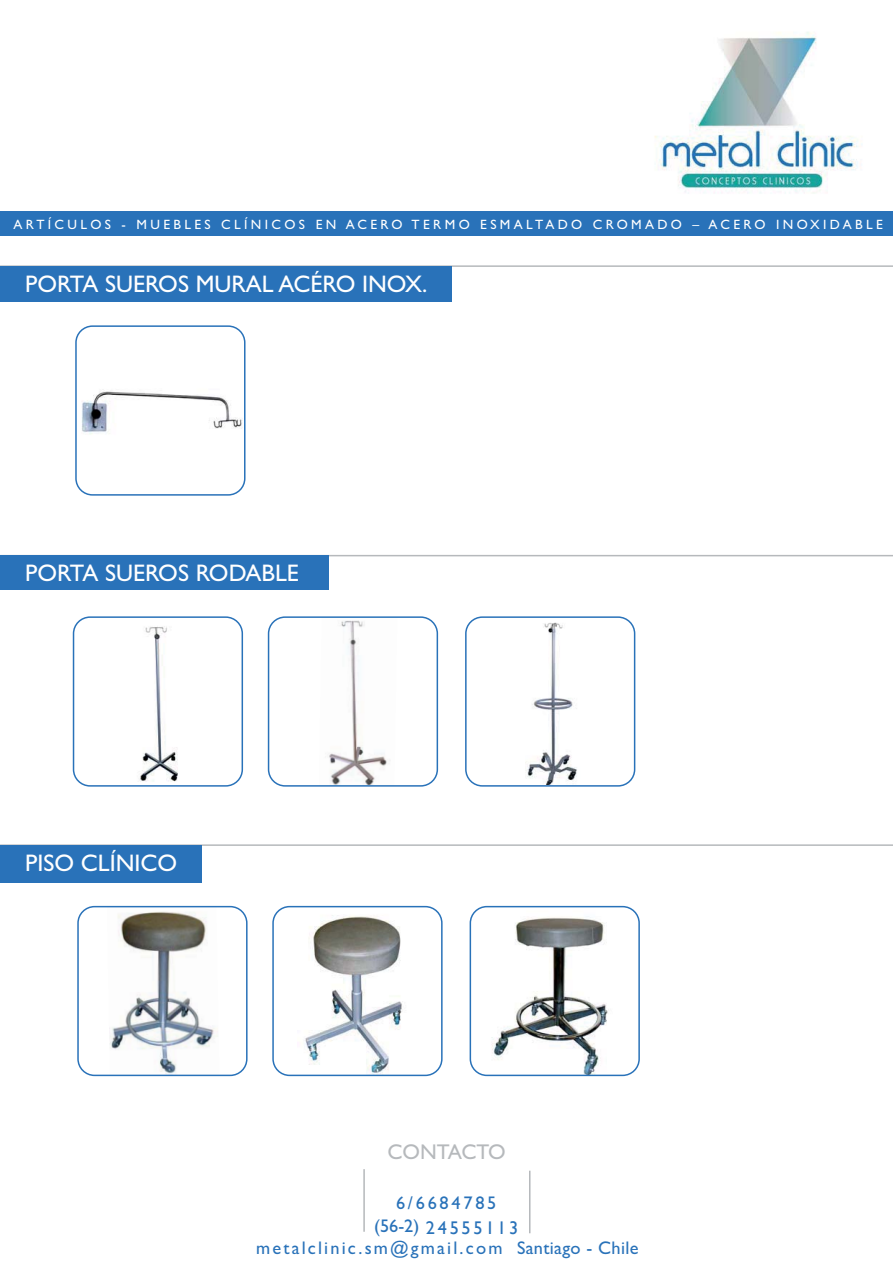
<style>
.page{position:relative;width:893px;height:1263px;background:#fff}
.page>*{position:absolute;margin:0;border:0;box-sizing:border-box;transform-origin:0 0}
.t1{font:24px "Gill Sans";color:#fff}
.t2{font:21.3px "Gill Sans";color:#b6b9bc}
.t3{font:18.3px "Gill Sans";letter-spacing:.12em;color:#2972b9}
.t4{font:18.3px/24.9px "Gill Sans";letter-spacing:.15em;color:#2972b9;text-align:center}
.t5{font:13.5px "Gill Sans";letter-spacing:.25em;color:#fff}
</style>
<div class="page">
<div style="left:0;top:211px;width:893px;height:25px;background:#2972b9"></div>
<img style="left:654px;top:32px;width:208px;height:161px">
<hr style="left:363px;top:1169px;width:2px;height:63px;background:#b6b9bc">
<hr style="left:529px;top:1171px;width:1px;height:62px;background:#b6b9bc">
<hr style="left:0;top:265px;width:893px;height:2px;background:#b6b9bc">
<img style="left:82px;top:391px;width:160px;height:43px">
<div style="left:75px;top:325px;width:170px;height:171px;border:2px solid #2972b9;border-radius:17px"></div>
<img style="left:139px;top:626px;width:39px;height:156px">
<div style="left:73px;top:616px;width:170px;height:171px;border:2px solid #2972b9;border-radius:16px"></div>
<img style="left:329px;top:620px;width:58px;height:164px">
<div style="left:268px;top:616px;width:170px;height:171px;border:2px solid #2972b9;border-radius:16px"></div>
<img style="left:525px;top:622px;width:52px;height:162px">
<div style="left:465px;top:616px;width:170px;height:171px;border:2px solid #2972b9;border-radius:16px"></div>
<img style="left:109px;top:911px;width:108px;height:162px">
<div style="left:77px;top:906px;width:171px;height:170px;border:2px solid #2972b9;border-radius:16px"></div>
<img style="left:305px;top:915px;width:97px;height:158px">
<div style="left:272px;top:906px;width:171px;height:170px;border:2px solid #2972b9;border-radius:16px"></div>
<img style="left:491px;top:907px;width:141px;height:168px">
<div style="left:470px;top:906px;width:170px;height:170px;border:2px solid #2972b9;border-radius:16px"></div>
<hr style="left:0;top:555px;width:893px;height:1px;background:#b6b9bc">
<hr style="left:0;top:844px;width:893px;height:2px;background:#b6b9bc">
<div style="left:0;top:845px;width:201px;height:38px;background:#2972b9"></div>
<div style="left:0;top:556px;width:329px;height:34px;background:#2972b9"></div>
<div style="left:0;top:266px;width:452px;height:36px;background:#2972b9"></div>
<p class="t5" style="left:14px;top:216px;width:871px">ARTÍCULOS - MUEBLES CLÍNICOS EN ACERO TERMO ESMALTADO CROMADO – ACERO INOXIDABLE</p>
<h1 class="t1" style="left:25px;top:270px;width:403px">PORTA SUEROS MURAL ACÉRO INOX.</h1>
<h1 class="t1" style="left:25px;top:559px;width:275px">PORTA SUEROS RODABLE</h1>
<h1 class="t1" style="left:25px;top:848px;width:153px">PISO CLÍNICO</h1>
<h2 class="t2" style="left:387px;top:1139px;width:120px">CONTACTO</h2>
<h3 class="t4" style="left:374px;top:1190px;width:146px">6/6684785 (56-2) 24555113</h3>
<h3 class="t3" style="left:256px;top:1237px;width:384px">metalclinic.sm@gmail.com Santiago - Chile</h3>
</div>
